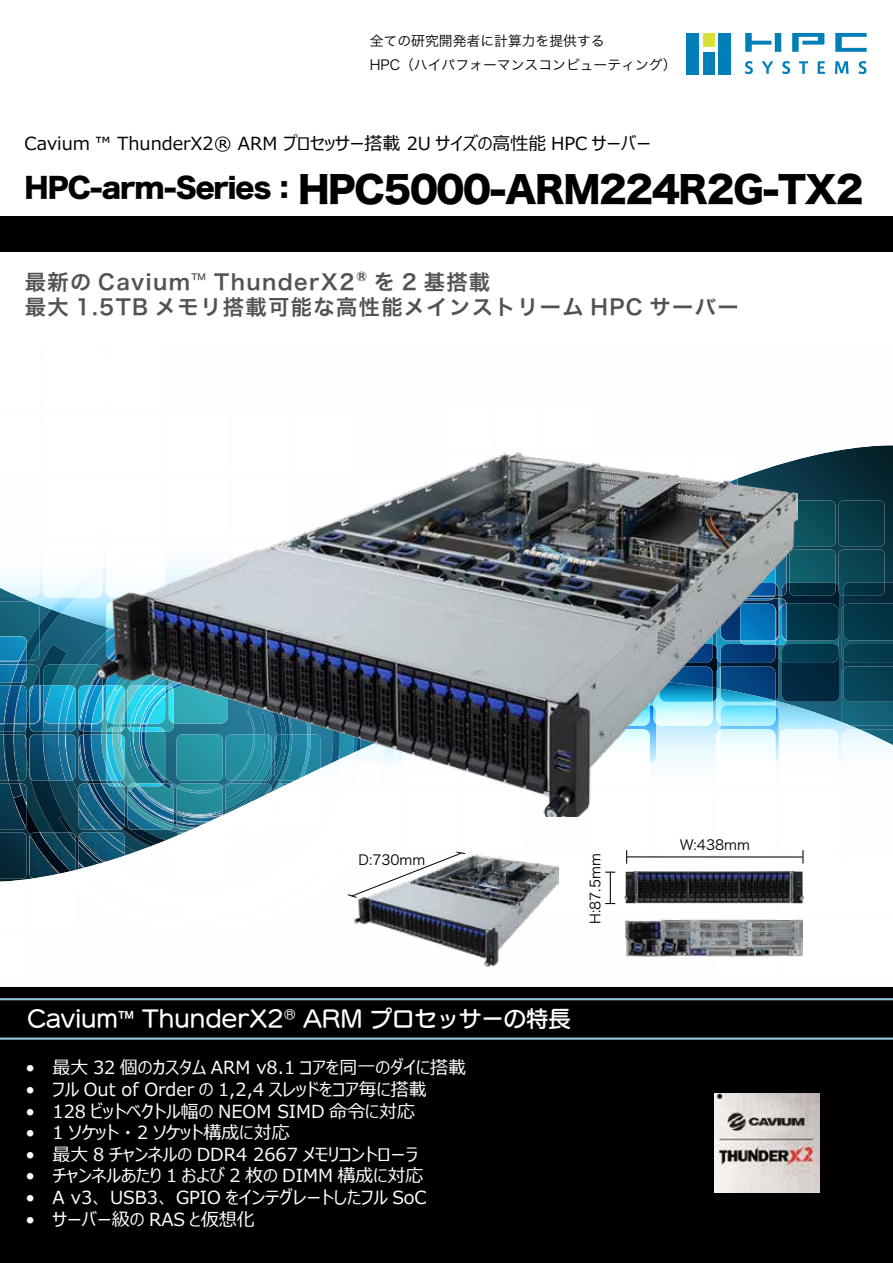
<style>
.page{position:relative;width:893px;height:1263px;background:#fff}
.page>*{position:absolute;margin:0;border:0;box-sizing:border-box;transform-origin:0 0}
.t1{font:36.15px "Hira Kaku Std W8";letter-spacing:-.04em;color:#000}
.t2{font:27.6px "Hira Kaku Std W8";letter-spacing:-.04em;color:#000}
.t3{font:22.35px "UD Marugo Large Pr 6 N DB";color:#fff}
.t4{font:21.3px "Hira Kaku Pro W6";letter-spacing:.065em;color:#545151}
.t5{font:19.65px "Hira Kaku Pro W6";color:#545151}
.t6{font:19.2px "UD Marugo Large Pr 6 N DB";color:#fff}
.t7{font:18px "Meiryo UI";color:#fff}
.t8{font:18px "Meiryo UI";color:#000}
.t9{font:14.85px "UD Marugo Large Pr 6 N M";color:#fff}
.t10{font:13.8px/24.5px "Hira Kaku Pro W3";color:#000}
.t11{font:8.55px "Hira Kaku Pro W6";color:#545151}
</style>
<div class="page">
<img style="left:797px;top:445px;width:96px;height:55px">
<img style="left:802px;top:919px;width:1px;height:37px">
<div style="left:0;top:987px;width:893px;height:276px;background:#000"></div>
<div style="left:0;top:216px;width:893px;height:35px;background:#000"></div>
<div style="left:687px;top:33px;width:12px;height:41px;background:#007fb8"></div>
<div style="left:703px;top:33px;width:11px;height:14px;background:#dae138"></div>
<div style="left:703px;top:52px;width:11px;height:22px;background:#007fb8"></div>
<div style="left:718px;top:33px;width:13px;height:41px;background:#007fb8"></div>
<svg style="left:835px;top:33px;width:32px;height:19px"></svg>
<svg style="left:792px;top:33px;width:32px;height:19px"></svg>
<svg style="left:745px;top:33px;width:36px;height:19px"></svg>
<svg style="left:745px;top:61px;width:8px;height:13px"></svg>
<svg style="left:762px;top:61px;width:11px;height:13px"></svg>
<svg style="left:782px;top:61px;width:8px;height:13px"></svg>
<svg style="left:799px;top:61px;width:9px;height:13px"></svg>
<svg style="left:818px;top:61px;width:7px;height:13px"></svg>
<svg style="left:835px;top:61px;width:13px;height:13px"></svg>
<svg style="left:858px;top:61px;width:8px;height:13px"></svg>
<img style="left:391px;top:452px;width:406px;height:48px">
<img style="left:714px;top:1093px;width:105px;height:100px">
<img style="left:354px;top:904px;width:186px;height:62px">
<img style="left:0;top:500px;width:893px;height:404px">
<hr style="left:610px;top:872px;width:1px;height:31px;background:#000">
<img style="left:625px;top:918px;width:177px;height:39px">
<hr style="left:0;top:998px;width:893px;height:2px;background:#94cbdb">
<hr style="left:0;top:1037px;width:893px;height:3px;background:#94cbdb">
<p class="t10" style="left:370px;top:28px;width:308px">全ての研究開発者に計算力を提供する<br>HPC（ハイパフォーマンスコンピューティング(</p>
<p class="t8" style="left:25px;top:131px;width:628px">Cavium ™ ThunderX2® ARM プロセッサー搭載 2U サイズの高性能 HPC サーバー</p>
<h1 class="t1" style="left:298px;top:170px;width:567px">HPC5000-ARM224R2G-TX2</h1>
<h2 class="t2" style="left:25px;top:172px;width:248px">HPC-arm-Series</h2>
<h2 class="t2" style="left:270px;top:175px;width:29px">：</h2>
<p class="t5" style="left:356px;top:259px;width:13px">®</p>
<p class="t4" style="left:25px;top:263px;width:167px">最新の Cavium</p>
<p class="t11" style="left:192px;top:269px;width:16px">TM</p>
<p class="t4" style="left:25px;top:288px;width:715px">最大 1.5TB メモリ搭載可能な高性能メインストリーム HPC サーバー</p>
<p class="t4" style="left:374px;top:263px;width:118px">を 2 基搭載</p>
<p class="t4" style="left:214px;top:263px;width:142px">ThunderX2</p>
<p class="t10" style="left:359px;top:846px;width:68px">D:730mm</p>
<p class="t10" style="left:582px;top:924px;width:72px;rotate:-90deg">H:87.5mm</p>
<p class="t3" style="left:303px;top:1006px;width:269px">ARM プロセッサーの特長</p>
<p class="t3" style="left:142px;top:1006px;width:143px">ThunderX2</p>
<p class="t3" style="left:27px;top:1006px;width:92px">Cavium</p>
<p class="t7" style="left:53px;top:1055px;width:415px">最大 32 個のカスタム ARM v8.1 コアを同一のダイに搭載</p>
<p class="t9" style="left:284px;top:1006px;width:14px">®</p>
<p class="t6" style="left:118px;top:1008px;width:18px">™</p>
<p class="t7" style="left:26px;top:1055px;width:11px">•</p>
<p class="t7" style="left:26px;top:1077px;width:11px">•</p>
<p class="t7" style="left:26px;top:1098px;width:11px">•</p>
<p class="t7" style="left:26px;top:1120px;width:11px">•</p>
<p class="t7" style="left:26px;top:1142px;width:11px">•</p>
<p class="t7" style="left:26px;top:1163px;width:11px">•</p>
<p class="t7" style="left:26px;top:1185px;width:11px">•</p>
<p class="t7" style="left:26px;top:1206px;width:11px">•</p>
<p class="t7" style="left:53px;top:1077px;width:376px">フル Out of Order の 1,2,4 スレッドをコア毎に搭載</p>
<p class="t7" style="left:53px;top:1098px;width:364px">128 ビットベクトル幅の NEOM SIMD 命令に対応</p>
<p class="t7" style="left:53px;top:1120px;width:239px">1 ソケット・ 2 ソケット構成に対応</p>
<p class="t7" style="left:53px;top:1142px;width:367px">最大 8 チャンネルの DDR4 2667 メモリコントローラ</p>
<p class="t7" style="left:53px;top:1163px;width:373px">チャンネルあたり 1 および 2 枚の DIMM 構成に対応</p>
<p class="t7" style="left:53px;top:1185px;width:376px">A 3v 、 USB3、 GPIO をインテグレートしたフル SoC</p>
<p class="t7" style="left:53px;top:1206px;width:204px">サーバー級の RAS と仮想化</p>
<p class="t10" style="left:680px;top:832px;width:72px">W:438mm</p>
</div>
